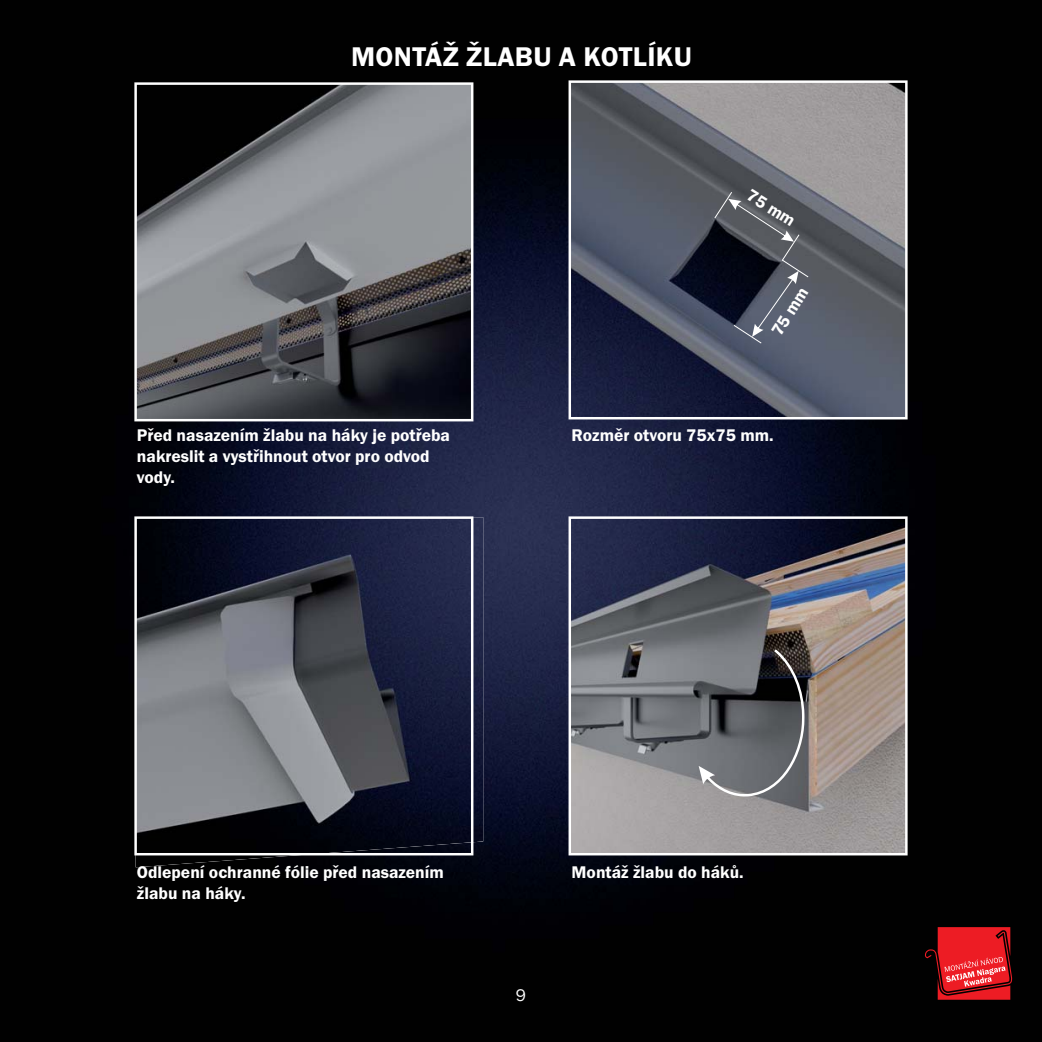
<style>
.page{position:relative;width:1042px;height:1042px;background:#fff}
.page>*{position:absolute;margin:0;border:0;box-sizing:border-box;transform-origin:0 0}
.t1{font:28px "Franklin Got Itc TOT Dem";letter-spacing:.015em;color:#fff}
.t2{font:17.5px/21px "Franklin Got Itc TOT Dem";color:#fff}
.t3{font:17.5px "Franklin Got Itc TOT Boo";color:#fff}
</style>
<div class="page">
<img style="left:0;top:0;width:1042px;height:1042px">
<svg style="left:134px;top:82px;width:339px;height:339px;background:#636468"></svg>
<svg style="left:568px;top:80px;width:339px;height:339px;background:#5c5f6b"></svg>
<img style="left:136px;top:517px;width:347px;height:350px">
<svg style="left:134px;top:516px;width:339px;height:339px;background:#434754"></svg>
<svg style="left:568px;top:516px;width:339px;height:339px;background:#767479"></svg>
<svg style="left:924px;top:927px;width:88px;height:72px;background:#b52127"></svg>
<h1 class="t1" style="left:351px;top:46px;width:342px">MONTÁŽ ŽLABU A KOTLÍKU</h1>
<p class="t2" style="left:753px;top:186px;width:55px;rotate:32deg">75 mm</p>
<p class="t2" style="left:768px;top:329px;width:55px;rotate:-58deg">75 mm</p>
<p class="t2" style="left:137px;top:426px;width:315px">Před nasazením žlabu na háky je potřeba nakreslit a vystřihnout otvor pro odvod vody.</p>
<p class="t2" style="left:571px;top:426px;width:204px">Rozměr otvoru 75x75 mm.</p>
<p class="t2" style="left:137px;top:862px;width:308px">Odlepení ochranné fólie před nasazením žlabu na háky.</p>
<p class="t2" style="left:571px;top:862px;width:174px">Montáž žlabu do háků.</p>
<p class="t3" style="left:516px;top:988px;width:12px">9</p>
</div>
